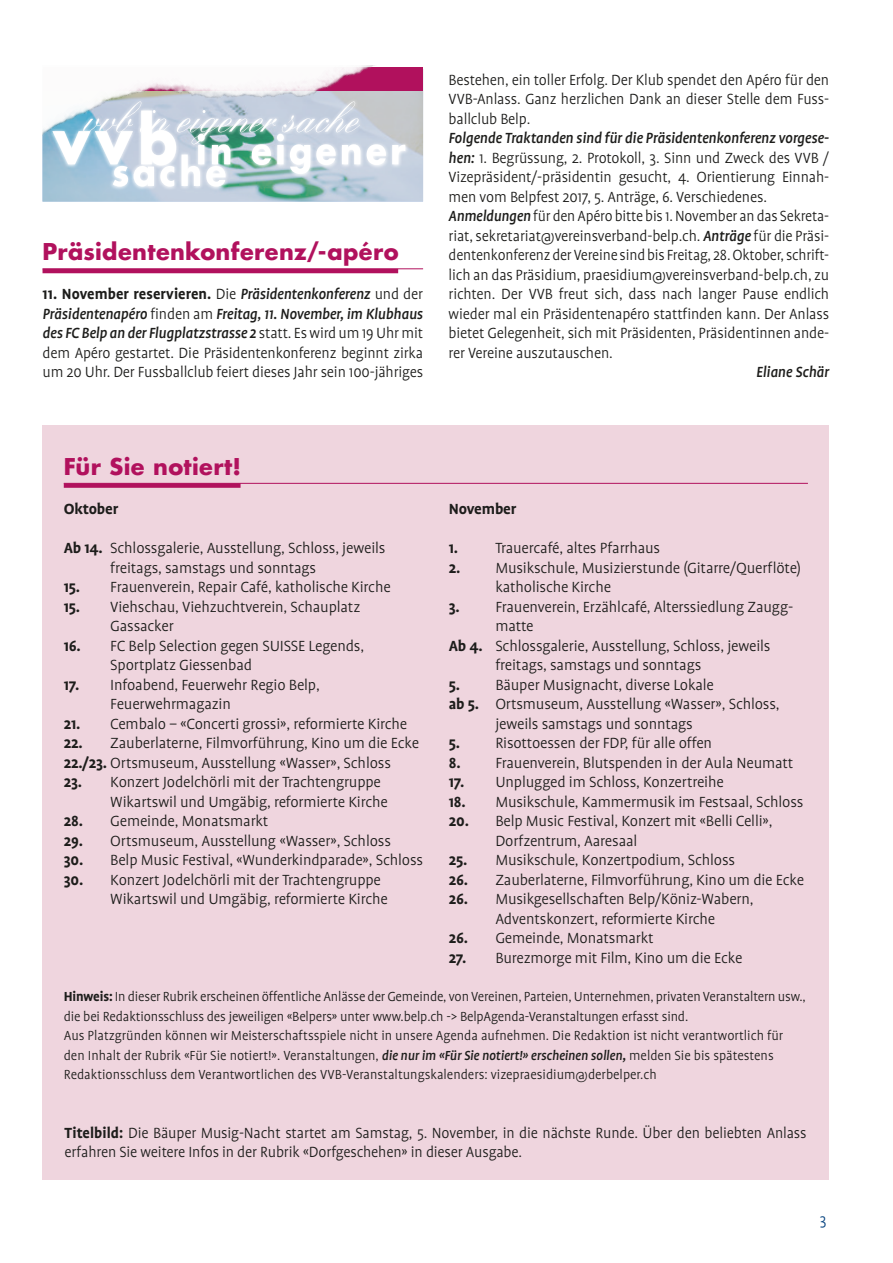
<style>
.page{position:relative;width:893px;height:1263px;background:#fff}
.page>*{position:absolute;margin:0;border:0;box-sizing:border-box;transform-origin:0 0}
.t1{font:700 22.5px "Futura";letter-spacing:.015em;color:#b1115d}
.t2{font:300 16.8px/19.5px "Profile";letter-spacing:-.01em;color:#1d1d1b}
.t3{font:700 16.8px "Profile";letter-spacing:-.01em;color:#1d1d1b}
.t4{font:italic 500 16.8px "Profile";letter-spacing:-.01em;color:#1d1d1b}
.t5{font:300 16.8px "Profile";color:#003f7d}
.t6{font:300 15px/19.5px "Profile";color:#1d1d1b}
.t7{font:6px "Helvetica";color:#000}
.s1{font-weight:700}
.s2{font-weight:500;font-style:italic}
.s3{font-weight:500;font-style:italic;font-size:16.8px}
</style>
<div class="page">
<hr style="left:43px;top:269px;width:355px;height:4px;background:#b1115d">
<hr style="left:43px;top:269px;width:380px;height:1px;background:#b1115d">
<div style="left:43px;top:425px;width:786px;height:754px;background:#efd5de"></div>
<div style="left:64px;top:483px;width:177px;height:5px;background:#b1115d"></div>
<hr style="left:64px;top:483px;width:744px;height:1px;background:#b1115d">
<img style="left:43px;top:91px;width:380px;height:111px">
<div style="left:44px;top:68px;width:379px;height:23px;background:#b1115d"></div>
<img style="left:43px;top:65px;width:372px;height:131px">
<svg style="left:109px;top:187px;width:120px;height:3px"></svg>
<svg style="left:80px;top:98px;width:283px;height:3px"></svg>
<svg style="left:52px;top:101px;width:353px;height:86px"></svg>
<h1 class="t1" style="left:43px;top:236px;width:358px">Präsidentenkonferenz/-apéro</h1>
<p class="t2" style="left:43px;top:284px;width:382px;text-align:justify"><span class="s1">11. November reservieren.</span> Die <span class="s2">Präsidentenkonferenz</span> und der <span class="s2">Präsidentenapéro</span> finden am <span class="s2">Freitag, 11. November, im Klubhaus des FC Belp an der Flugplatzstrasse 2</span> statt. Es wird um 19 Uhr mit dem Apéro gestartet. Die Präsidentenkonferenz beginnt zirka um 20 Uhr. Der Fussballclub feiert dieses Jahr sein 100-jähriges</p>
<p class="t2" style="left:449px;top:70px;width:382px;text-align:justify">Bestehen, ein toller Erfolg. Der Klub spendet den Apéro für den VVB-Anlass. Ganz herzlichen Dank an dieser Stelle dem Fuss&shy;ballclub Belp.</p>
<p class="t2" style="left:449px;top:128px;width:382px"><span class="s2">Folgende Traktanden sind für die Präsidentenkonferenz vorgese&shy;hen:</span> 1. Begrüssung, 2. Protokoll, 3. Sinn und Zweck des VVB / Vizepräsident/-präsidentin gesucht, 4. Orientierung Einnah&shy;men vom Belpfest 2017, 5. Anträge, 6. Verschiedenes.<br><span class="s2">Anmeldungen</span> für den Apéro bitte bis 1. November an das Sekreta&shy;riat, sekretariat@vereinsverband-belp.ch. <span class="s2">Anträge</span> für die Präsi&shy;dentenkonferenz der Vereine sind bis Freitag, 28. Oktober, schrift&shy;lich an das Präsidium, praesidium@vereinsverband-belp.ch, zu richten. Der VVB freut sich, dass nach langer Pause endlich wieder mal ein Präsidentenapéro stattfinden kann. Der Anlass bietet Gelegenheit, sich mit Präsidenten, Präsidentinnen ande&shy;rer Vereine auszutauschen.</p>
<p class="t4" style="left:756px;top:363px;width:74px">Eliane Schär</p>
<h1 class="t1" style="left:64px;top:450px;width:179px">Für Sie notiert!</h1>
<p class="t3" style="left:64px;top:500px;width:56px">Oktober</p>
<p class="t2" style="left:110px;top:538px;width:277px;text-indent:-47px"><span class="s1">Ab 14.</span> Schlossgalerie, Ausstellung, Schloss, jeweils freitags, samstags und sonntags</p>
<p class="t2" style="left:64px;top:577px;width:328px"><span class="s1">15.</span> Frauenverein, Repair Café, katholische Kirche</p>
<p class="t2" style="left:110px;top:597px;width:251px;text-indent:-47px"><span class="s1">15.</span> Viehschau, Viehzuchtverein, Schauplatz<br>Gassacker</p>
<p class="t2" style="left:110px;top:636px;width:255px;text-indent:-47px"><span class="s1">16.</span> FC Belp Selection gegen SUISSE Legends,<br>Sportplatz Giessenbad</p>
<p class="t2" style="left:110px;top:675px;width:211px;text-indent:-47px"><span class="s1">17.</span> Infoabend, Feuerwehr Regio Belp,<br>Feuerwehrmagazin</p>
<p class="t2" style="left:64px;top:714px;width:345px"><span class="s1">21.</span> Cembalo – «Concerti grossi», reformierte Kirche</p>
<p class="t2" style="left:64px;top:733px;width:357px"><span class="s1">22.</span> Zauberlaterne, Filmvorführung, Kino um die Ecke<br><span class="s1">22./23.</span> Ortsmuseum, Ausstellung «Wasser», Schloss</p>
<p class="t2" style="left:110px;top:772px;width:279px;text-indent:-47px"><span class="s1">23.</span> Konzert Jodelchörli mit der Trachtengruppe<br>Wikartswil und Umgäbig, reformierte Kirche</p>
<p class="t2" style="left:64px;top:811px;width:206px"><span class="s1">28.</span> Gemeinde, Monatsmarkt</p>
<p class="t2" style="left:64px;top:831px;width:329px"><span class="s1">29.</span> Ortsmuseum, Ausstellung «Wasser», Schloss</p>
<p class="t2" style="left:64px;top:850px;width:361px"><span class="s1">30.</span> Belp Music Festival, «Wunderkindparade», Schloss</p>
<p class="t2" style="left:110px;top:870px;width:279px;text-indent:-47px"><span class="s1">30.</span> Konzert Jodelchörli mit der Trachtengruppe<br>Wikartswil und Umgäbig, reformierte Kirche</p>
<p class="t3" style="left:449px;top:500px;width:69px">November</p>
<p class="t2" style="left:449px;top:538px;width:213px"><span class="s1">1.</span> Trauercafé, altes Pfarrhaus</p>
<p class="t2" style="left:495px;top:558px;width:307px;text-indent:-47px"><span class="s1">2.</span> Musikschule, Musizierstunde (Gitarre/Querflöte) katholische Kirche</p>
<p class="t2" style="left:449px;top:597px;width:346px"><span class="s1">3.</span> Frauenverein, Erzählcafé, Alterssiedlung Zaugg-</p>
<p class="t2" style="left:495px;top:617px;width:40px">matte</p>
<p class="t2" style="left:449px;top:636px;width:323px"><span class="s1">Ab 4.</span> Schlossgalerie, Ausstellung, Schloss, jeweils</p>
<p class="t2" style="left:495px;top:656px;width:207px">freitags, samstags und sonntags</p>
<p class="t2" style="left:449px;top:675px;width:267px"><span class="s1">5.</span> Bäuper Musignacht, diverse Lokale</p>
<p class="t2" style="left:449px;top:695px;width:332px"><span class="s1">ab 5.</span> Ortsmuseum, Ausstellung «Wasser», Schloss,</p>
<p class="t2" style="left:495px;top:714px;width:199px">jeweils samstags und sonntags</p>
<p class="t2" style="left:449px;top:734px;width:265px"><span class="s1">5.</span> Risottoessen der FDP, für alle offen</p>
<p class="t2" style="left:449px;top:753px;width:346px"><span class="s1">8.</span> Frauenverein, Blutspenden in der Aula Neumatt</p>
<p class="t2" style="left:449px;top:773px;width:276px"><span class="s1">17.</span> Unplugged im Schloss, Konzertreihe</p>
<p class="t2" style="left:449px;top:792px;width:356px"><span class="s1">18.</span> Musikschule, Kammermusik im Festsaal, Schloss</p>
<p class="t2" style="left:495px;top:812px;width:279px;text-indent:-47px"><span class="s1">20.</span> Belp Music Festival, Konzert mit «Belli Celli»,<br>Dorfzentrum, Aaresaal</p>
<p class="t2" style="left:449px;top:851px;width:288px"><span class="s1">25.</span> Musikschule, Konzertpodium, Schloss</p>
<p class="t2" style="left:449px;top:870px;width:357px"><span class="s1">26.</span> Zauberlaterne, Filmvorführung, Kino um die Ecke</p>
<p class="t2" style="left:449px;top:890px;width:306px;text-align:center"><span class="s1">26.</span> Musikgesellschaften Belp/Köniz-Wabern,<br>Adventskonzert, reformierte Kirche</p>
<p class="t2" style="left:449px;top:929px;width:206px"><span class="s1">26.</span> Gemeinde, Monatsmarkt</p>
<p class="t2" style="left:449px;top:948px;width:295px"><span class="s1">27.</span> Burezmorge mit Film, Kino um die Ecke</p>
<p class="t6" style="left:64px;top:987px;width:744px"><span class="s1">Hinweis:</span> In dieser Rubrik erscheinen öffentliche Anlässe der Gemeinde, von Vereinen, Parteien, Unternehmen, privaten Veranstaltern usw., die bei Redaktionsschluss des jeweiligen «Belpers» unter www.belp.ch -&gt; BelpAgenda-Veranstaltungen erfasst sind.<br>Aus Platzgründen können wir Meisterschaftsspiele nicht in unsere Agenda aufnehmen. Die Redaktion ist nicht verantwortlich für den Inhalt der Rubrik «Für Sie notiert!». Veranstaltungen, <span class="s2">die nur im «Für Sie notiert!» erscheinen sollen</span><span class="s3">,</span> melden Sie bis spätestens Redaktionsschluss dem Verantwortlichen des VVB-Veranstaltungskalenders: vizepraesidium@derbelper.ch</p>
<p class="t2" style="left:65px;top:1123px;width:743px"><span class="s1">Titelbild:</span> Die Bäuper Musig-Nacht startet am Samstag, 5. November, in die nächste Runde. Über den beliebten Anlass erfahren Sie weitere Infos in der Rubrik «Dorfgeschehen» in dieser Ausgabe.</p>
<p class="t7" style="left:261px;top:1146px;width:45px">24.11.14 08:22</p>
<p class="t5" style="left:820px;top:1211px;width:8px">3</p>
</div>
